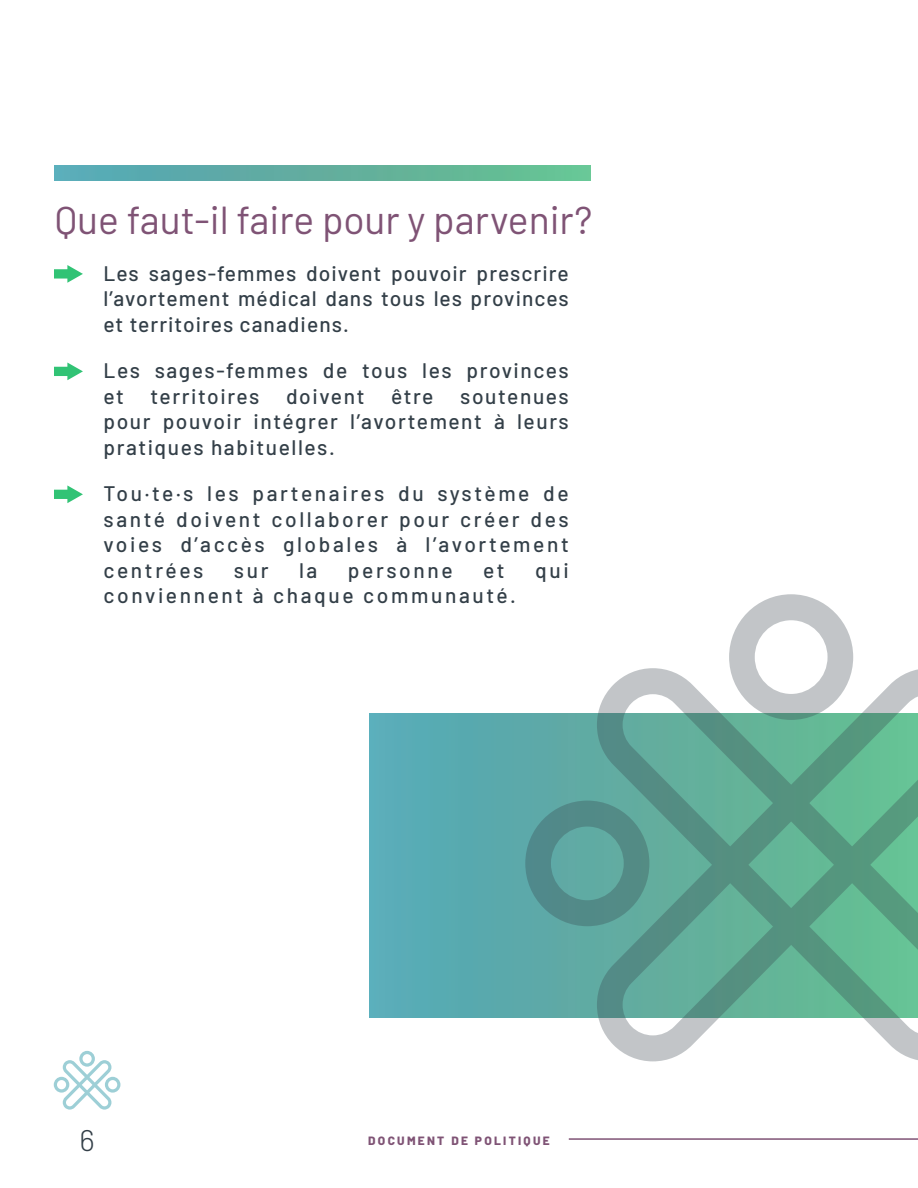
<style>
.page{position:relative;width:918px;height:1188px;background:#fff}
.page>*{position:absolute;margin:0;border:0;box-sizing:border-box;transform-origin:0 0}
.t1{font:39px "Barlow";color:#7f5375}
.t2{font:300 30px "Barlow";color:#333f48}
.t3{font:500 21px/25.5px "Barlow";letter-spacing:.075em;color:#333f48;text-align:justify}
.t4{font:500 21px "Barlow";letter-spacing:.125em;color:#333f48}
.t5{font:800 12px "Barlow";letter-spacing:.19em;color:#7f5375}
</style>
<div class="page">
<svg style="left:54px;top:1051px;width:66px;height:59px"></svg>
<hr style="left:569px;top:1138px;width:349px;height:2px;background:#7f5375">
<svg style="left:55px;top:166px;width:535px;height:15px;background:#60b1a1"></svg>
<svg style="left:54px;top:265px;width:29px;height:18px"></svg>
<svg style="left:54px;top:363px;width:29px;height:17px"></svg>
<svg style="left:54px;top:485px;width:29px;height:18px"></svg>
<div style="left:369px;top:714px;width:549px;height:303px;background:#5aaaaf"></div>
<svg style="left:597px;top:668px;width:321px;height:393px"></svg>
<svg style="left:729px;top:594px;width:124px;height:126px"></svg>
<svg style="left:525px;top:801px;width:124px;height:125px"></svg>
<h1 class="t1" style="left:55px;top:206px;width:539px">Que faut-il faire pour y parvenir?</h1>
<p class="t3" style="left:104px;top:262px;width:467px">Les sages-femmes doivent pouvoir prescrire l’avortement médical dans tous les provinces et territoires canadiens.</p>
<p class="t3" style="left:104px;top:360px;width:467px">Les sages-femmes de tous les provinces et</p>
<p class="t3" style="left:151px;top:385px;width:110px">territoires</p>
<p class="t3" style="left:286px;top:385px;width:80px">doivent</p>
<p class="t3" style="left:391px;top:385px;width:44px">être</p>
<p class="t3" style="left:104px;top:385px;width:467px;text-indent:357px">soutenues pour pouvoir intégrer l’avortement à leurs pratiques habituelles.</p>
<p class="t3" style="left:104px;top:483px;width:467px">Tou·te·s les partenaires du système de santé doivent collaborer pour créer des voies d’accès globales à l’avortement centrées</p>
<p class="t3" style="left:234px;top:559px;width:36px">sur</p>
<p class="t3" style="left:299px;top:559px;width:20px">la</p>
<p class="t4" style="left:348px;top:563px;width:106px">personne</p>
<p class="t3" style="left:483px;top:559px;width:23px">et</p>
<p class="t3" style="left:535px;top:559px;width:35px">qui</p>
<p class="t4" style="left:104px;top:580px;width:414px">conviennent à chaque communauté.</p>
<h2 class="t2" style="left:79px;top:1128px;width:17px">6</h2>
<p class="t5" style="left:368px;top:1137px;width:183px">DOCUMENT DE POLITIQUE</p>
</div>
